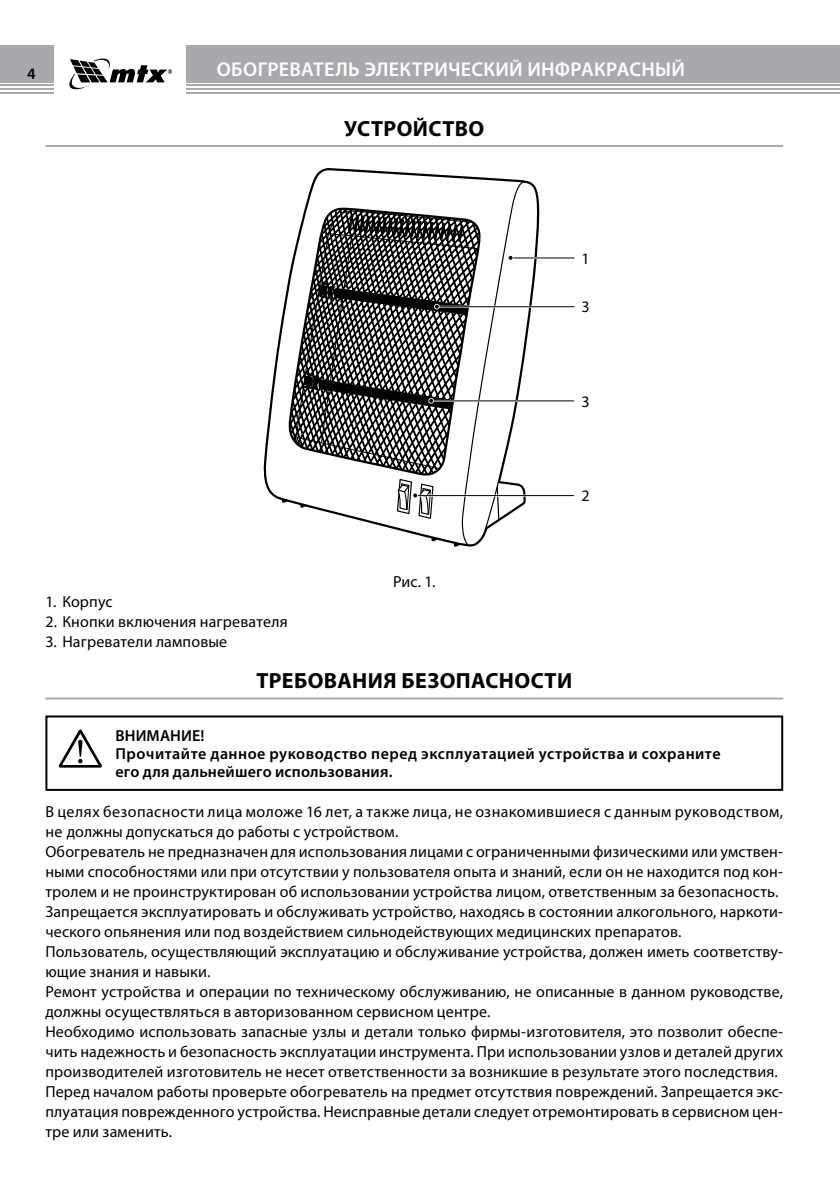
<style>
.page{position:relative;width:840px;height:1191px;background:#fff}
.page>*{position:absolute;margin:0;border:0;box-sizing:border-box;transform-origin:0 0}
.t1{font:700 22px "Myriad Pro";letter-spacing:.015em;color:#000}
.t2{font:600 20px "Myriad Pro";letter-spacing:.015em;color:#fff}
.t3{font:16px/20px "Myriad Pro";letter-spacing:.01em;color:#000}
.t4{font:600 16px/18px "Myriad Pro";letter-spacing:.03em;color:#000}
</style>
<div class="page">
<div style="left:0;top:45px;width:54px;height:37px;background:#a7a9ac"></div>
<hr style="left:0;top:84px;width:54px;height:2px;background:#a7a9ac">
<hr style="left:0;top:92px;width:54px;height:2px;background:#a7a9ac">
<hr style="left:0;top:88px;width:54px;height:2px;background:#a7a9ac">
<div style="left:186px;top:45px;width:652px;height:37px;background:#a7a9ac"></div>
<hr style="left:186px;top:84px;width:652px;height:2px;background:#a7a9ac">
<hr style="left:186px;top:92px;width:652px;height:2px;background:#a7a9ac">
<hr style="left:186px;top:88px;width:652px;height:2px;background:#a7a9ac">
<svg style="left:69px;top:58px;width:103px;height:32px"></svg>
<hr style="left:45px;top:145px;width:737px;height:2px;background:#a7a9ac">
<hr style="left:45px;top:697px;width:737px;height:2px;background:#a7a9ac">
<svg style="left:263px;top:168px;width:278px;height:336px"></svg>
<svg style="left:282px;top:498px;width:7px;height:5px"></svg>
<svg style="left:288px;top:206px;width:7px;height:271px"></svg>
<hr style="left:416px;top:494px;width:157px;height:2px;background:#fff">
<hr style="left:416px;top:495px;width:157px;height:1px;background:#000">
<hr style="left:432px;top:400px;width:141px;height:2px;background:#fff">
<hr style="left:432px;top:400px;width:141px;height:1px;background:#000">
<hr style="left:438px;top:306px;width:136px;height:2px;background:#fff">
<hr style="left:438px;top:306px;width:136px;height:1px;background:#000">
<hr style="left:511px;top:257px;width:63px;height:2px;background:#fff">
<hr style="left:511px;top:257px;width:63px;height:1px;background:#000">
<svg style="left:295px;top:180px;width:232px;height:367px"></svg>
<svg style="left:59px;top:729px;width:43px;height:38px"></svg>
<div style="left:45px;top:715px;width:737px;height:76px;border:2px solid #000"></div>
<p class="t4" style="left:27px;top:64px;width:10px">4</p>
<p class="t2" style="left:217px;top:56px;width:469px">ОБОГРЕВАТЕЛЬ ЭЛЕКТРИЧЕСКИЙ ИНФРАКРАСНЫЙ</p>
<h1 class="t1" style="left:344px;top:114px;width:141px">УСТРОЙСТВО</h1>
<p class="t3" style="left:581px;top:248px;width:10px">1</p>
<p class="t3" style="left:581px;top:296px;width:10px">3</p>
<p class="t3" style="left:581px;top:391px;width:10px">3</p>
<p class="t3" style="left:581px;top:486px;width:10px">2</p>
<p class="t3" style="left:393px;top:571px;width:44px">Рис. 1.</p>
<p class="t3" style="left:45px;top:591px;width:69px">1. Корпус</p>
<p class="t3" style="left:45px;top:611px;width:243px">2. Кнопки включения нагревателя</p>
<p class="t3" style="left:45px;top:631px;width:183px">3. Нагреватели ламповые</p>
<h1 class="t1" style="left:256px;top:666px;width:317px">ТРЕБОВАНИЯ БЕЗОПАСНОСТИ</h1>
<p class="t4" style="left:115px;top:726px;width:606px">ВНИМАНИЕ!<br>Прочитайте данное руководство перед эксплуатацией устройства и сохраните его для дальнейшего использования.</p>
<p class="t3" style="left:45px;top:801px;width:739px">В целях безопасности лица моложе 16 лет, а также лица, не ознакомившиеся с данным руководством, не должны допускаться до работы с устройством.<br>Обогреватель не предназначен для использования лицами с ограниченными физическими или умствен&shy;ными способностями или при отсутствии у пользователя опыта и знаний, если он не находится под кон&shy;тролем и не проинструктирован об использовании устройства лицом, ответственным за безопасность.<br>Запрещается эксплуатировать и обслуживать устройство, находясь в состоянии алкогольного, наркоти&shy;ческого опьянения или под воздействием сильнодействующих медицинских препаратов.<br>Пользователь, осуществляющий эксплуатацию и обслуживание устройства, должен иметь соответству&shy;ющие знания и навыки.<br>Ремонт устройства и операции по техническому обслуживанию, не описанные в данном руководстве, должны осуществляться в авторизованном сервисном центре.<br>Необходимо использовать запасные узлы и детали только фирмы-изготовителя, это позволит обеспе&shy;чить надежность и безопасность эксплуатации инструмента. При использовании узлов и деталей других производителей изготовитель не несет ответственности за возникшие в результате этого последствия.<br>Перед началом работы проверьте обогреватель на предмет отсутствия повреждений. Запрещается экс&shy;плуатация поврежденного устройства. Неисправные детали следует отремонтировать в сервисном цен&shy;тре или заменить.</p>
</div>
